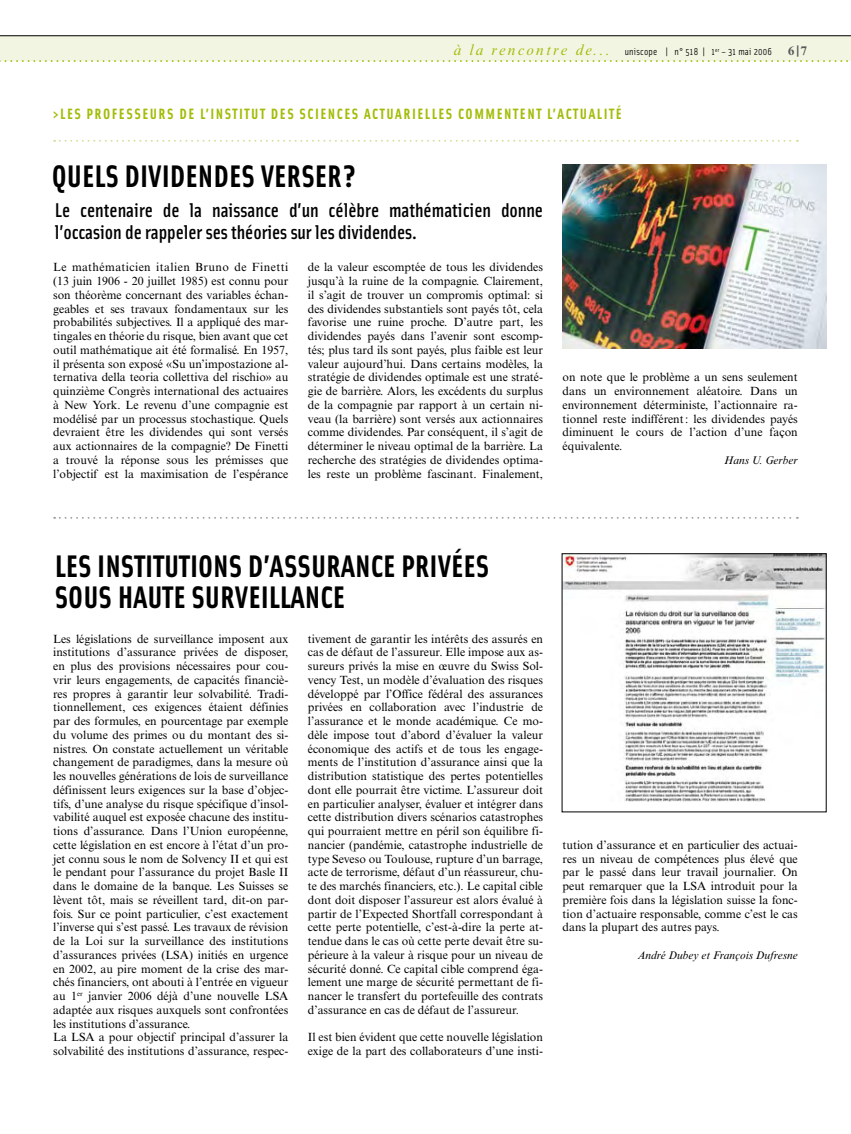
<style>
.page{position:relative;width:851px;height:1134px;background:#fff}
.page>*{position:absolute;margin:0;border:0;box-sizing:border-box;transform-origin:0 0}
.t1{font:700 31.25px/31.2px "Solex";color:#000}
.t2{font:500 20px/22.5px "Solex";letter-spacing:-.005em;color:#000}
.t3{font:700 15px "Solex";letter-spacing:.1em;color:#a2bc07}
.t4{font:700 12.5px "Times New Roman MT Std";color:#58585a}
.t5{font:11.88px/13.8px "Times New Roman MT Std";color:#000;text-align:justify}
.t6{font:italic 11.25px "Times New Roman MT Std";color:#000}
.t7{font:10px "Solex";letter-spacing:.02em;color:#000}
.s1{font-family:"Times New Roman MT Std";font-style:italic;font-size:15px;color:#a2bc07}
</style>
<div class="page">
<div style="left:0;top:36px;width:850px;height:25px;background:#f2f5e2"></div>
<svg style="left:0;top:60px;width:851px;height:2px"></svg>
<hr style="left:0;top:35px;width:850px;height:1px;background:#000">
<svg style="left:54px;top:517px;width:743px;height:2px"></svg>
<img style="left:562px;top:165px;width:264px;height:184px">
<img style="left:563px;top:555px;width:261px;height:247px">
<svg style="left:54px;top:140px;width:743px;height:2px"></svg>
<p class="t7" style="left:453px;top:45px;width:320px"><span class="s1">à la rencontre de...</span> uniscope | n°518 | 1<sup>er</sup> –31mai2006</p>
<p class="t4" style="left:788px;top:43px;width:20px">6|7</p>
<p class="t3" style="left:53px;top:104px;width:42px">&gt;LES PROFESSE</p>
<p class="t3" style="left:150px;top:104px;width:473px">URS DE L’INSTITUT DES SCIENCES ACTUARIELLES COMMENTENT L’ACTUALITÉ</p>
<h1 class="t1" style="left:52px;top:159px;width:306px">QUELS DIVIDENDES VERSER?</h1>
<h2 class="t2" style="left:55px;top:198px;width:489px">Le centenaire de la naissance d’un célèbre mathématicien donne l’occasion de rappeler ses théories sur les dividendes.</h2>
<p class="t5" style="left:53px;top:260px;width:237px">Le mathématicien italien Bruno de Finetti (13 juin 1906 - 20 juillet 1985) est connu pour son théorème concernant des variables échan&shy;geables et ses travaux fondamentaux sur les probabilités subjectives. Il a appliqué des mar&shy;tingales en théorie du risque, bien avant que cet outil mathématique ait été formalisé. En 1957, il présenta son exposé «Su un’impostazione al&shy;ternativa della teoria collettiva del rischio» au quinzième Congrès international des actuaires à New York. Le revenu d’une compagnie est modélisé par un processus stochastique. Quels devraient être les dividendes qui sont versés aux actionnaires de la compagnie? De Finetti a trouvé la réponse sous les prémisses que l’objectif est la maximisation de l’espérance</p>
<p class="t5" style="left:308px;top:260px;width:237px">de la valeur escomptée de tous les dividendes jusqu’à la ruine de la compagnie. Clairement, il s’agit de trouver un compromis optimal: si des dividendes substantiels sont payés tôt, cela favorise une ruine proche. D’autre part, les dividendes payés dans l’avenir sont escomp&shy;tés; plus tard ils sont payés, plus faible est leur valeur aujourd’hui. Dans certains modèles, la stratégie de dividendes optimale est une straté&shy;gie de barrière. Alors, les excédents du surplus de la compagnie par rapport à un certain ni&shy;veau (la barrière) sont versés aux actionnaires comme dividendes. Par conséquent, il s’agit de déterminer le niveau optimal de la barrière. La recherche des stratégies de dividendes optima&shy;les reste un problème fascinant. Finalement,</p>
<p class="t5" style="left:562px;top:370px;width:237px">on note que le problème a un sens seulement dans un environnement aléatoire. Dans un environnement déterministe, l’actionnaire ra&shy;tionnel reste indifférent: les dividendes payés diminuent le cours de l’action d’une façon équivalente.</p>
<p class="t6" style="left:724px;top:454px;width:75px">Hans U. Gerber</p>
<h1 class="t1" style="left:55px;top:549px;width:436px">LES INSTITUTIONS D’ASSURANCE PRIVÉES<br>SOUS HAUTE SURVEILLANCE</h1>
<p class="t5" style="left:53px;top:632px;width:237px;text-align:left">Les législations de surveillance imposent aux institutions d’assurance privées de disposer, en plus des provisions nécessaires pour cou&shy;vrir leurs engagements, de capacités financiè&shy;res propres à garantir leur solvabilité. Tradi&shy;tionnellement, ces exigences étaient définies par des formules, en pourcentage par exemple du volume des primes ou du montant des si&shy;nistres. On constate actuellement un véritable changement de paradigmes, dans la mesure où les nouvelles générations de lois de surveillance définissent leurs exigences sur la base d’objec&shy;tifs, d’une analyse du risque spécifique d’insol&shy;vabilité auquel est exposée chacune des institu&shy;tions d’assurance. Dans l’Union européenne, cette législation en est encore à l’état d’un pro&shy;jet connu sous le nom de Solvency II et qui est le pendant pour l’assurance du projet Basle II dans le domaine de la banque. Les Suisses se lèvent tôt, mais se réveillent tard, dit-on par&shy;fois. Sur ce point particulier, c’est exactement l’inverse qui s’est passé. Les travaux de révision de la Loi sur la surveillance des institutions d’assurances privées (LSA) initiés en urgence en 2002, au pire moment de la crise des mar&shy;chés financiers, ont abouti à l’entrée en vigueur au 1<sup>er</sup> janvier 2006 déjà d’une nouvelle LSA adaptée aux risques auxquels sont confrontées les institutions d’assurance.<br>La LSA a pour objectif principal d’assurer la solvabilité des institutions d’assurance, respec-</p>
<p class="t5" style="left:308px;top:632px;width:237px">tivement de garantir les intérêts des assurés en cas de défaut de l’assureur. Elle impose aux as&shy;sureurs privés la mise en œuvre du Swiss Sol&shy;vency Test, un modèle d’évaluation des risques développé par l’Office fédéral des assurances privées en collaboration avec l’industrie de l’assurance et le monde académique. Ce mo&shy;dèle impose tout d’abord d’évaluer la valeur économique des actifs et de tous les engage&shy;ments de l’institution d’assurance ainsi que la distribution statistique des pertes potentielles dont elle pourrait être victime. L’assureur doit en particulier analyser, évaluer et intégrer dans cette distribution divers scénarios catastrophes qui pourraient mettre en péril son équilibre fi&shy;nancier (pandémie, catastrophe industrielle de type Seveso ou Toulouse, rupture d’un barrage, acte de terrorisme, défaut d’un réassureur, chu&shy;te des marchés financiers, etc.). Le capital cible dont doit disposer l’assureur est alors évalué à partir de l’Expected Shortfall correspondant à cette perte potentielle, c’est-à-dire la perte at&shy;tendue dans le cas où cette perte devait être su&shy;périeure à la valeur à risque pour un niveau de sécurité donné. Ce capital cible comprend éga&shy;lement une marge de sécurité permettant de fi&shy;nancer le transfert du portefeuille des contrats d’assurance en cas de défaut de l’assureur.</p>
<p class="t5" style="left:308px;top:1030px;width:237px">Il est bien évident que cette nouvelle législation exige de la part des collaborateurs d’une insti-</p>
<p class="t5" style="left:562px;top:838px;width:237px">tution d’assurance et en particulier des actuai&shy;res un niveau de compétences plus élevé que par le passé dans leur travail journalier. On peut remarquer que la LSA introduit pour la première fois dans la législation suisse la fonc&shy;tion d’actuaire responsable, comme c’est le cas dans la plupart des autres pays.</p>
<p class="t6" style="left:637px;top:949px;width:162px">André Dubey et François Dufresne</p>
</div>
